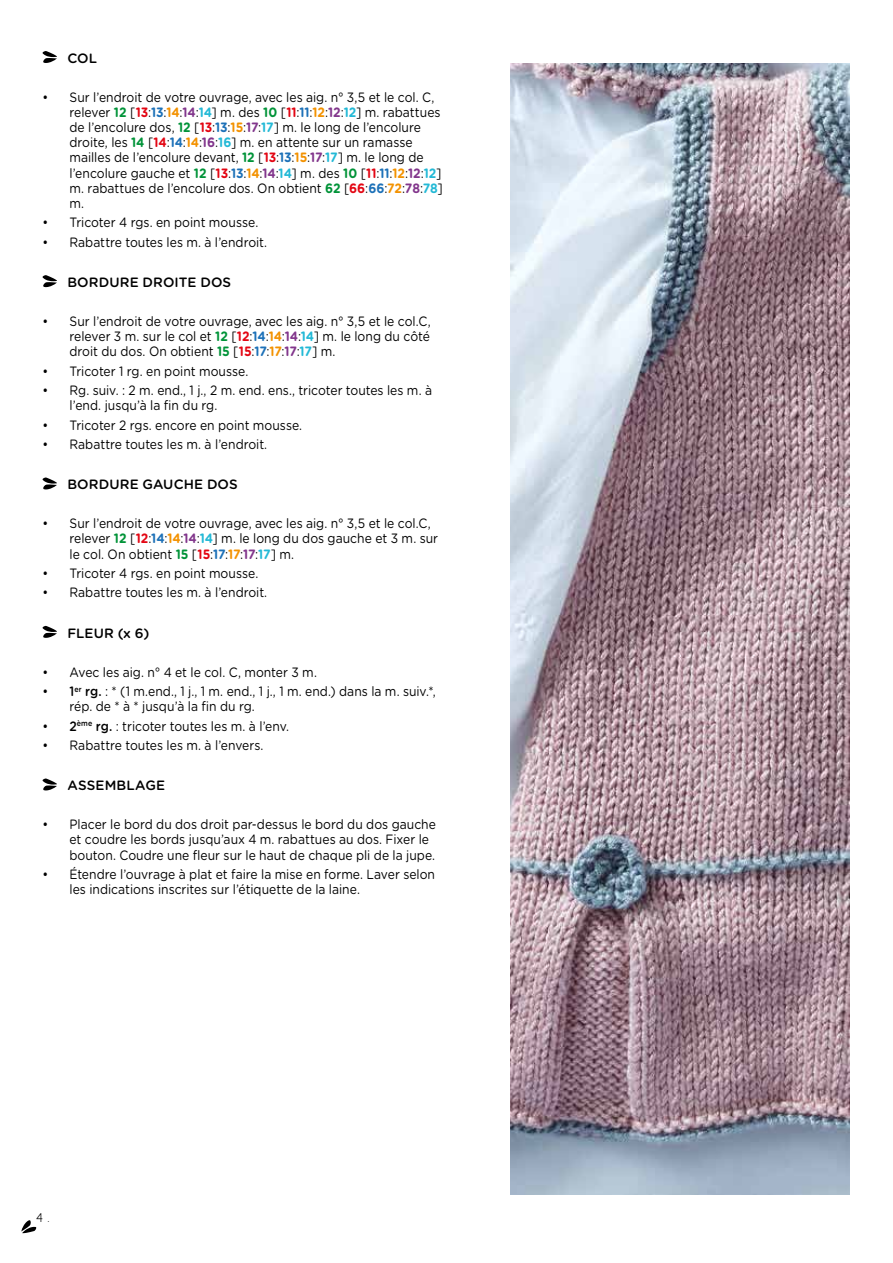
<style>
.page{position:relative;width:893px;height:1263px;background:#fff}
.page>*{position:absolute;margin:0;border:0;box-sizing:border-box;transform-origin:0 0}
.t1{font:13.5px/15.1px "Gotham Rounded";color:#000;scale:.9 1}
.t2{font:500 13.5px "Gotham Rounded";letter-spacing:.005em;color:#000}
.t3{font:100 12px "Fibon Sans";color:#000}
.s1{font-family:"Gotham"}
.s2{font-weight:700;color:#009338}
.s3{font-weight:700;color:#e30613}
.s4{font-weight:700;color:#1d71b8}
.s5{font-weight:700;color:#f39200}
.s6{font-weight:700;color:#82368c}
.s7{font-weight:700;color:#23b9d6}
.s8{font-weight:500}
</style>
<div class="page">
<svg style="left:21px;top:1220px;width:15px;height:13px"></svg>
<svg style="left:42px;top:51px;width:15px;height:12px"></svg>
<svg style="left:42px;top:275px;width:15px;height:12px"></svg>
<svg style="left:42px;top:477px;width:15px;height:12px"></svg>
<svg style="left:42px;top:626px;width:15px;height:12px"></svg>
<svg style="left:42px;top:778px;width:15px;height:12px"></svg>
<img style="left:510px;top:64px;width:339px;height:1131px">
<p class="t2" style="left:67px;top:49px;width:31px">COL</p>
<p class="t1" style="left:69px;top:89px;width:416px;text-indent:-27px"><span class="s1">•</span> Sur l’endroit de votre ouvrage, avec les aig. n° 3,5 et le col. C, relever <span class="s2">12</span> [<span class="s3">13</span>:<span class="s4">13</span>:<span class="s5">14</span>:<span class="s6">14</span>:<span class="s7">14</span>] m. des <span class="s2">10</span> [<span class="s3">11</span>:<span class="s4">11</span>:<span class="s5">12</span>:<span class="s6">12</span>:<span class="s7">12</span>] m. rabattues de l’encolure dos, <span class="s2">12</span> [<span class="s3">13</span>:<span class="s4">13</span>:<span class="s5">15</span>:<span class="s6">17</span>:<span class="s7">17</span>] m. le long de l’encolure droite, les <span class="s2">14</span> [<span class="s3">14</span>:<span class="s4">14</span>:<span class="s5">14</span>:<span class="s6">16</span>:<span class="s7">16</span>] m. en attente sur un ramasse mailles de l’encolure devant, <span class="s2">12</span> [<span class="s3">13</span>:<span class="s4">13</span>:<span class="s5">15</span>:<span class="s6">17</span>:<span class="s7">17</span>] m. le long de l’encolure gauche et <span class="s2">12</span> [<span class="s3">13</span>:<span class="s4">13</span>:<span class="s5">14</span>:<span class="s6">14</span>:<span class="s7">14</span>] m. des <span class="s2">10</span> [<span class="s3">11</span>:<span class="s4">11</span>:<span class="s5">12</span>:<span class="s6">12</span>:<span class="s7">12</span>] m. rabattues de l’encolure dos. On obtient <span class="s2">62</span> [<span class="s3">66</span>:<span class="s4">66</span>:<span class="s5">72</span>:<span class="s6">78</span>:<span class="s7">78</span>] m.</p>
<p class="t1" style="left:42px;top:214px;width:241px"><span class="s1">•</span> Tricoter 4 rgs. en point mousse.</p>
<p class="t1" style="left:42px;top:234px;width:251px"><span class="s1">•</span> Rabattre toutes les m. à l’endroit.</p>
<p class="t2" style="left:67px;top:273px;width:165px">BORDURE DROITE DOS</p>
<p class="t1" style="left:70px;top:313px;width:403px;text-align:justify;text-indent:-27px"><span class="s1">•</span> Sur l’endroit de votre ouvrage, avec les aig. n° 3,5 et le col.C, relever 3 m. sur le col et <span class="s2">12</span> [<span class="s3">12</span>:<span class="s4">14</span>:<span class="s5">14</span>:<span class="s6">14</span>:<span class="s7">14</span>] m. le long du côté droit du dos. On obtient <span class="s2">15</span> [<span class="s3">15</span>:<span class="s4">17</span>:<span class="s5">17</span>:<span class="s6">17</span>:<span class="s7">17</span>] m.</p>
<p class="t1" style="left:42px;top:363px;width:230px"><span class="s1">•</span> Tricoter 1 rg. en point mousse.</p>
<p class="t1" style="left:69px;top:382px;width:404px;text-indent:-27px"><span class="s1">•</span> Rg. suiv. : 2 m. end., 1 j., 2 m. end. ens., tricoter toutes les m. à l’end. jusqu’à la fin du rg.</p>
<p class="t1" style="left:42px;top:417px;width:290px"><span class="s1">•</span> Tricoter 2 rgs. encore en point mousse.</p>
<p class="t1" style="left:42px;top:436px;width:251px"><span class="s1">•</span> Rabattre toutes les m. à l’endroit.</p>
<p class="t2" style="left:67px;top:475px;width:172px">BORDURE GAUCHE DOS</p>
<p class="t1" style="left:70px;top:515px;width:411px;text-indent:-27px"><span class="s1">•</span> Sur l’endroit de votre ouvrage, avec les aig. n° 3,5 et le col.C, relever <span class="s2">12</span> [<span class="s3">12</span>:<span class="s4">14</span>:<span class="s5">14</span>:<span class="s6">14</span>:<span class="s7">14</span>] m. le long du dos gauche et 3 m. sur le col. On obtient <span class="s2">15</span> [<span class="s3">15</span>:<span class="s4">17</span>:<span class="s5">17</span>:<span class="s6">17</span>:<span class="s7">17</span>] m.</p>
<p class="t1" style="left:42px;top:565px;width:241px"><span class="s1">•</span> Tricoter 4 rgs. en point mousse.</p>
<p class="t1" style="left:42px;top:584px;width:251px"><span class="s1">•</span> Rabattre toutes les m. à l’endroit.</p>
<p class="t2" style="left:67px;top:623px;width:83px">FLEUR (x 6)</p>
<p class="t1" style="left:43px;top:664px;width:306px"><span class="s1">•</span> Avec les aig. n° 4 et le col. C, monter 3 m.</p>
<p class="t1" style="left:70px;top:683px;width:409px;text-indent:-27px"><span class="s1">•</span> <span class="s8">1</span><sup>er</sup> <span class="s8">rg.</span> : * (1 m.end., 1 j., 1 m. end., 1 j., 1 m. end.) dans la m. suiv.*, rép. de * à * jusqu’à la fin du rg.</p>
<p class="t1" style="left:43px;top:718px;width:275px"><span class="s1">•</span> <span class="s8">2</span><sup>ème</sup> <span class="s8">rg.</span> : tricoter toutes les m. à l’env.</p>
<p class="t1" style="left:43px;top:737px;width:247px"><span class="s1">•</span> Rabattre toutes les m. à l’envers.</p>
<p class="t2" style="left:67px;top:776px;width:99px">ASSEMBLAGE</p>
<p class="t1" style="left:70px;top:816px;width:409px;text-indent:-27px"><span class="s1">•</span> Placer le bord du dos droit par-dessus le bord du dos gauche et coudre les bords jusqu’aux 4 m. rabattues au dos. Fixer le bouton. Coudre une fleur sur le haut de chaque pli de la jupe.</p>
<p class="t1" style="left:70px;top:866px;width:408px;text-indent:-27px"><span class="s1">•</span> Étendre l’ouvrage à plat et faire la mise en forme. Laver selon les indications inscrites sur l’étiquette de la laine.</p>
<p class="t3" style="left:36px;top:1209px;width:15px">4 .</p>
</div>
